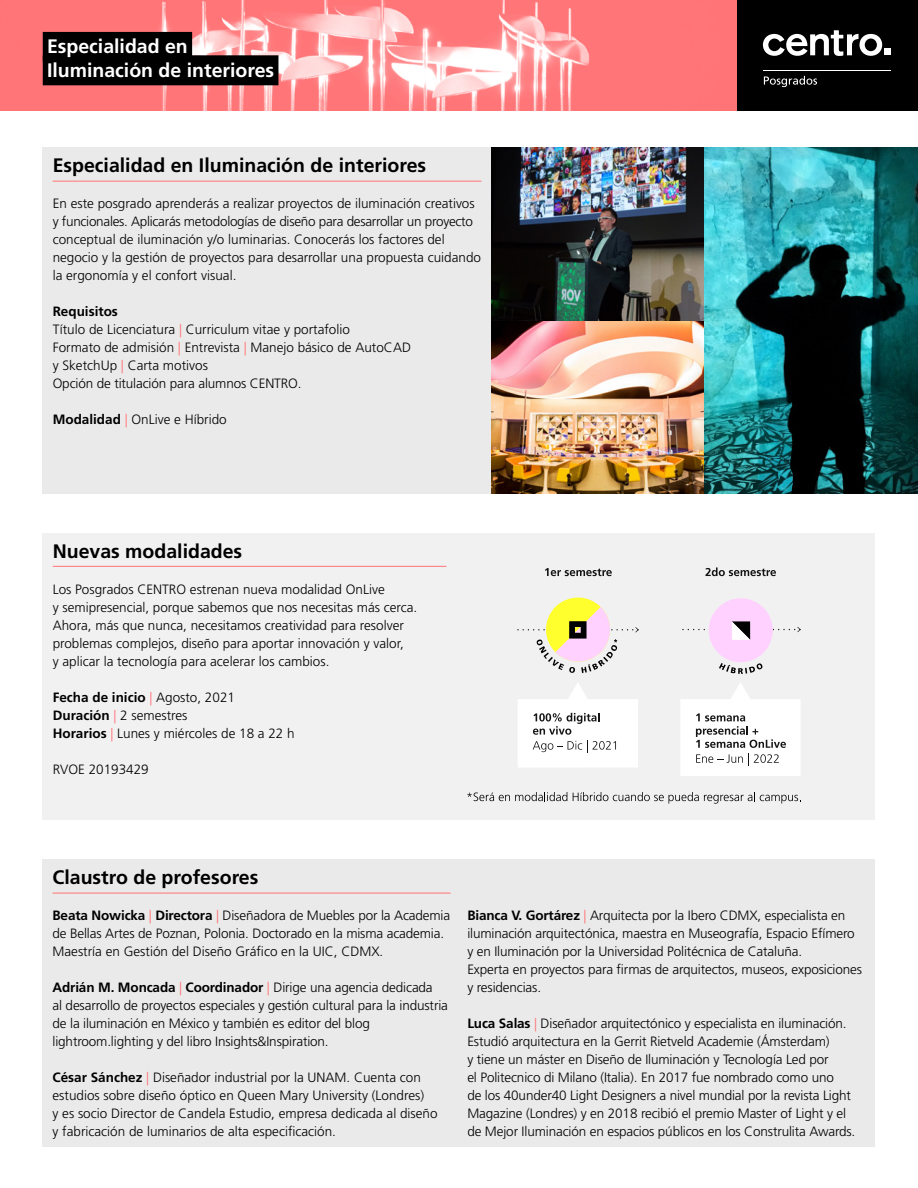
<style>
.page{position:relative;width:918px;height:1188px;background:#fff}
.page>*{position:absolute;margin:0;border:0;box-sizing:border-box;transform-origin:0 0}
.t1{font:700 19.5px "Frutiger LT Std";color:#000}
.t2{font:700 19.5px/23.4px "Frutiger LT Std";color:#fff}
.t3{font:300 13.5px/18px "Frutiger LT Std";letter-spacing:-.01em;color:#000}
.s1{font-weight:700}
.s2{color:#ff7376}
</style>
<div class="page">
<div style="left:736px;top:0;width:182px;height:111px;background:#000"></div>
<div style="left:43px;top:860px;width:832px;height:287px;background:#ebeaea"></div>
<hr style="left:53px;top:893px;width:398px;height:1px;background:#ff7376">
<svg style="left:763px;top:30px;width:119px;height:26px"></svg>
<div style="left:884px;top:48px;width:6px;height:7px;background:#fff"></div>
<hr style="left:763px;top:70px;width:127px;height:1px;background:#fff">
<svg style="left:764px;top:76px;width:53px;height:11px"></svg>
<img style="left:0;top:0;width:736px;height:111px">
<div style="left:43px;top:32px;width:149px;height:30px;background:#000"></div>
<div style="left:43px;top:55px;width:235px;height:30px;background:#000"></div>
<div style="left:43px;top:148px;width:449px;height:346px;background:#ebeaea"></div>
<hr style="left:53px;top:181px;width:428px;height:1px;background:#ff7376">
<img style="left:492px;top:148px;width:426px;height:346px">
<div style="left:43px;top:533px;width:832px;height:287px;background:#f1f1f2"></div>
<hr style="left:53px;top:566px;width:393px;height:1px;background:#ff7376">
<svg style="left:681px;top:683px;width:119px;height:93px"></svg>
<svg style="left:518px;top:683px;width:120px;height:84px"></svg>
<svg style="left:545px;top:568px;width:67px;height:8px"></svg>
<svg style="left:705px;top:567px;width:71px;height:9px"></svg>
<svg style="left:467px;top:792px;width:100px;height:9px"></svg>
<svg style="left:573px;top:792px;width:228px;height:12px"></svg>
<svg style="left:517px;top:597px;width:122px;height:76px"></svg>
<div style="left:709px;top:598px;width:64px;height:64px;background:#ffd1ff;border-radius:50%"></div>
<svg style="left:682px;top:621px;width:119px;height:19px"></svg>
<svg style="left:719px;top:663px;width:44px;height:11px"></svg>
<h1 class="t2" style="left:47px;top:35px;width:229px">Especialidad en<br>Iluminación de interiores</h1>
<h1 class="t1" style="left:53px;top:154px;width:375px">Especialidad en Iluminación de interiores</h1>
<p class="t3" style="left:53px;top:195px;width:430px">En este posgrado aprenderás a realizar proyectos de iluminación creativos y funcionales. Aplicarás metodologías de diseño para desarrollar un proyecto conceptual de iluminación y/o luminarias. Conocerás los factores del negocio y la gestión de proyectos para desarrollar una propuesta cuidando la ergonomía y el confort visual.</p>
<p class="t3" style="left:53px;top:303px;width:360px"><span class="s1">Requisitos<br></span>Título de Licenciatura <span class="s2">|</span> Curriculum vitae y portafolio<br>Formato de admisión <span class="s2">|</span> Entrevista <span class="s2">|</span> Manejo básico de AutoCAD y SketchUp <span class="s2">|</span> Carta motivos<br>Opción de titulación para alumnos CENTRO.</p>
<p class="t3" style="left:53px;top:411px;width:176px"><span class="s1">Modalidad</span> <span class="s2">|</span> OnLive e Híbrido</p>
<h1 class="t1" style="left:53px;top:539px;width:191px">Nuevas modalidades</h1>
<p class="t3" style="left:53px;top:580px;width:366px">Los Posgrados CENTRO estrenan nueva modalidad OnLive<br>y semipresencial, porque sabemos que nos necesitas más cerca.<br>Ahora, más que nunca, necesitamos creatividad para resolver problemas complejos, diseño para aportar innovación y valor,<br>y aplicar la tecnología para acelerar los cambios.</p>
<p class="t3" style="left:53px;top:688px;width:244px"><span class="s1">Fecha de inicio</span> <span class="s2">|</span> Agosto, 2021<br><span class="s1">Duración</span> <span class="s2">|</span> 2 semestres<br><span class="s1">Horarios</span> <span class="s2">|</span> Lunes y miércoles de 18 a 22 h</p>
<p class="t3" style="left:53px;top:760px;width:98px">RVOE 20193429</p>
<h1 class="t1" style="left:53px;top:866px;width:207px">Claustro de profesores</h1>
<p class="t3" style="left:53px;top:907px;width:399px"><span class="s1">Beata Nowicka</span> <span class="s2">|</span> <span class="s1">Directora</span> <span class="s2">|</span> Diseñadora de Muebles por la Academia de Bellas Artes de Poznan, Polonia. Doctorado en la misma academia.<br>Maestría en Gestión del Diseño Gráfico en la UIC, CDMX.</p>
<p class="t3" style="left:53px;top:979px;width:397px"><span class="s1">Adrián M. Moncada</span> <span class="s2">|</span> <span class="s1">Coordinador</span> <span class="s2">|</span> Dirige una agencia dedicada<br>al desarrollo de proyectos especiales y gestión cultural para la industria de la iluminación en México y también es editor del blog lightroom.lighting y del libro Insights&amp;Inspiration.</p>
<p class="t3" style="left:53px;top:1069px;width:387px"><span class="s1">César Sánchez</span> <span class="s2">|</span> Diseñador industrial por la UNAM. Cuenta con estudios sobre diseño óptico en Queen Mary University (Londres)<br>y es socio Director de Candela Estudio, empresa dedicada al diseño y fabricación de luminarios de alta especificación.</p>
<p class="t3" style="left:467px;top:907px;width:396px"><span class="s1">Bianca V. Gortárez</span> <span class="s2">|</span> Arquitecta por la Ibero CDMX, especialista en iluminación arquitectónica, maestra en Museografía, Espacio Efímero y en Iluminación por la Universidad Politécnica de Cataluña.<br>Experta en proyectos para firmas de arquitectos, museos, exposiciones y residencias.</p>
<p class="t3" style="left:467px;top:1015px;width:390px"><span class="s1">Luca Salas</span> <span class="s2">|</span> Diseñador arquitectónico y especialista en iluminación.<br>Estudió arquitectura en la Gerrit Rietveld Academie (Ámsterdam)<br>y tiene un máster en Diseño de Iluminación y Tecnología Led por<br>el Politecnico di Milano (Italia). En 2017 fue nombrado como uno<br>de los 40under40 Light Designers a nivel mundial por la revista Light Magazine (Londres) y en 2018 recibió el premio Master of Light y el de Mejor Iluminación en espacios públicos en los Construlita Awards.</p>
</div>
